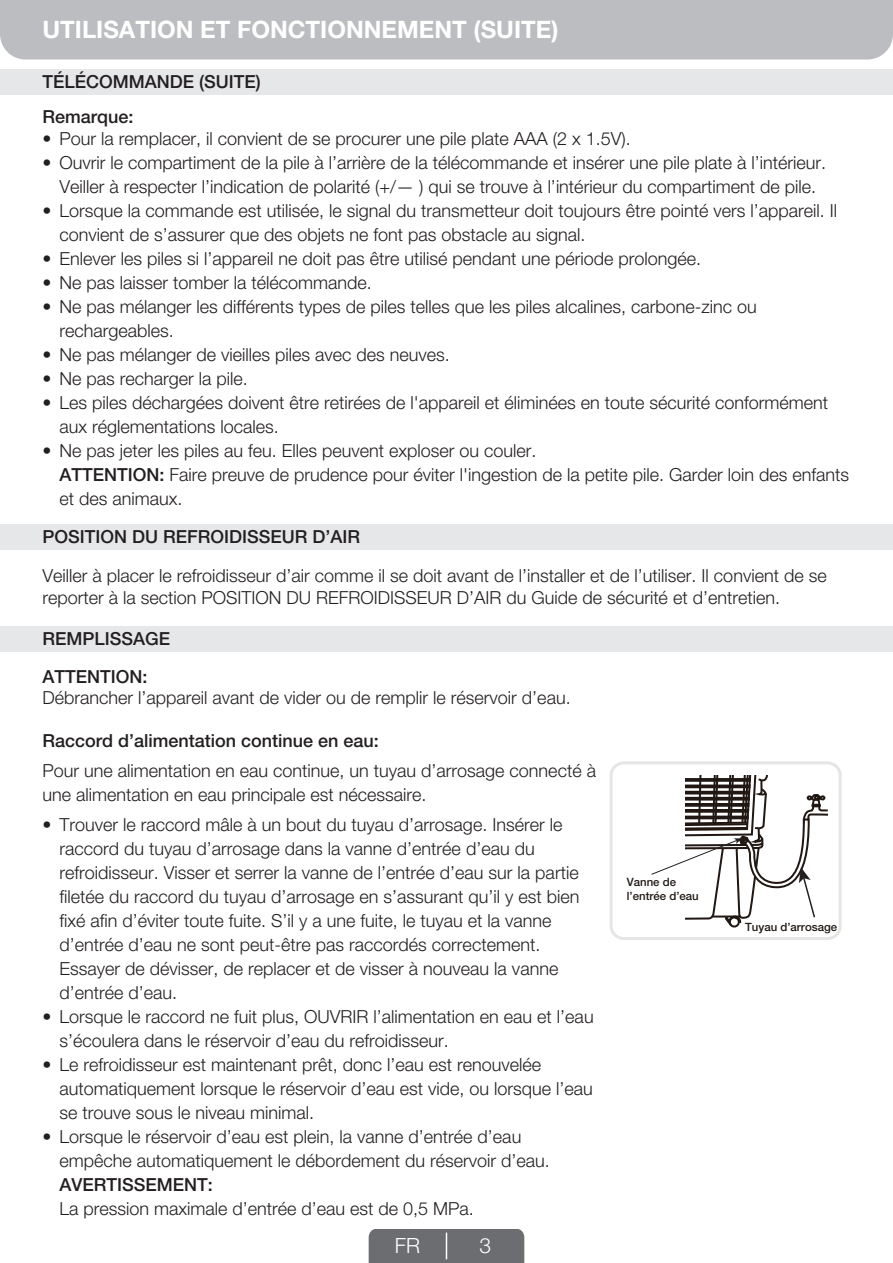
<style>
.page{position:relative;width:893px;height:1263px;background:#fff}
.page>*{position:absolute;margin:0;border:0;box-sizing:border-box;transform-origin:0 0}
.t1{font:700 24px "Helvetica Neue LT Std";color:#fff}
.t2{font:300 21px "Helvetica Neue LT Pro";color:#fff}
.t3{font:300 18px/24px "Helvetica Neue LT Pro";color:#231f20}
.t4{font:500 18px "Helvetica Neue LT Pro";color:#231f20}
.t5{font:500 11.4px/13.8px "Helvetica Neue LT Pro";color:#201814}
.s1{font-weight:500}
</style>
<div class="page">
<div style="left:0;top:0;width:893px;height:60px;background:#bcbdc0"></div>
<div style="left:0;top:626px;width:893px;height:26px;background:#e6e7e9"></div>
<div style="left:0;top:524px;width:893px;height:25px;background:#e6e7e9"></div>
<div style="left:0;top:69px;width:893px;height:25px;background:#e6e7e9"></div>
<div style="left:610px;top:761px;width:232px;height:179px;border:3px solid #e5e5e4;border-radius:13px"></div>
<svg style="left:651px;top:775px;width:178px;height:152px"></svg>
<div style="left:369px;top:1229px;width:155px;height:34px;background:#6c6d70"></div>
<h1 class="t1" style="left:43px;top:15px;width:517px">UTILISATION ET FONCTIONNEMENT (SUITE)</h1>
<p class="t4" style="left:42px;top:71px;width:220px">TÉLÉCOMMANDE (SUITE)</p>
<p class="t4" style="left:43px;top:106px;width:93px">Remarque:</p>
<p class="t3" style="left:42px;top:127px;width:590px">• Pour la remplacer, il convient de se procurer une pile plate AAA (2 x 1.5V).</p>
<p class="t3" style="left:42px;top:151px;width:785px;text-align:center">• Ouvrir le compartiment de la pile à l’arrière de la télécommande et insérer une pile plate à l’intérieur.<br>Veiller à respecter l’indication de polarité (+/— ) qui se trouve à l’intérieur du compartiment de pile.</p>
<p class="t3" style="left:59px;top:199px;width:779px;text-indent:-17px">• Lorsque la commande est utilisée, le signal du transmetteur doit toujours être pointé vers l’appareil. Il convient de s’assurer que des objets ne font pas obstacle au signal.</p>
<p class="t3" style="left:42px;top:247px;width:660px">• Enlever les piles si l’appareil ne doit pas être utilisé pendant une période prolongée.</p>
<p class="t3" style="left:42px;top:271px;width:331px">• Ne pas laisser tomber la télécommande.</p>
<p class="t3" style="left:59px;top:295px;width:699px;text-indent:-17px">• Ne pas mélanger les différents types de piles telles que les piles alcalines, carbone-zinc ou rechargeables.</p>
<p class="t3" style="left:42px;top:343px;width:409px">• Ne pas mélanger de vieilles piles avec des neuves.</p>
<p class="t3" style="left:42px;top:367px;width:207px">• Ne pas recharger la pile.</p>
<p class="t3" style="left:59px;top:391px;width:770px;text-indent:-17px">• Les piles déchargées doivent être retirées de l'appareil et éliminées en toute sécurité conformément aux réglementations locales.</p>
<p class="t3" style="left:59px;top:439px;width:791px;text-indent:-17px">• Ne pas jeter les piles au feu. Elles peuvent exploser ou couler.<br><span class="s1">ATTENTION:</span> Faire preuve de prudence pour éviter l'ingestion de la petite pile. Garder loin des enfants et des animaux.</p>
<p class="t4" style="left:42px;top:526px;width:319px">POSITION DU REFROIDISSEUR D’AIR</p>
<p class="t3" style="left:42px;top:565px;width:786px;line-height:21.6px">Veiller à placer le refroidisseur d’air comme il se doit avant de l’installer et de l’utiliser. Il convient de se reporter à la section POSITION DU REFROIDISSEUR D’AIR du Guide de sécurité et d’entretien.</p>
<p class="t4" style="left:42px;top:628px;width:129px">REMPLISSAGE</p>
<p class="t4" style="left:42px;top:665px;width:107px">ATTENTION:</p>
<p class="t3" style="left:42px;top:685px;width:530px">Débrancher l’appareil avant de vider ou de remplir le réservoir d’eau.</p>
<p class="t4" style="left:42px;top:730px;width:338px">Raccord d’alimentation continue en eau:</p>
<p class="t3" style="left:42px;top:758px;width:555px">Pour une alimentation en eau continue, un tuyau d’arrosage connecté à une alimentation en eau principale est nécessaire.</p>
<p class="t3" style="left:59px;top:812px;width:522px;text-indent:-17px">• Trouver le raccord mâle à un bout du tuyau d’arrosage. Insérer le raccord du tuyau d’arrosage dans la vanne d’entrée d’eau du refroidisseur. Visser et serrer la vanne de l’entrée d’eau sur la partie filetée du raccord du tuyau d’arrosage en s’assurant qu’il y est bien fixé afin d’éviter toute fuite. S’il y a une fuite, le tuyau et la vanne d’entrée d’eau ne sont peut-être pas raccordés correctement.<br>Essayer de dévisser, de replacer et de visser à nouveau la vanne d’entrée d’eau.</p>
<p class="t3" style="left:59px;top:1004px;width:536px;text-indent:-17px">• Lorsque le raccord ne fuit plus, OUVRIR l’alimentation en eau et l’eau s’écoulera dans le réservoir d’eau du refroidisseur.</p>
<p class="t3" style="left:59px;top:1052px;width:535px;text-indent:-17px">• Le refroidisseur est maintenant prêt, donc l’eau est renouvelée automatiquement lorsque le réservoir d’eau est vide, ou lorsque l’eau se trouve sous le niveau minimal.</p>
<p class="t3" style="left:59px;top:1124px;width:492px;text-indent:-17px">• Lorsque le réservoir d’eau est plein, la vanne d’entrée d’eau empêche automatiquement le débordement du réservoir d’eau.</p>
<p class="t4" style="left:59px;top:1173px;width:155px">AVERTISSEMENT:</p>
<p class="t3" style="left:59px;top:1196px;width:416px">La pression maximale d’entrée d’eau est de 0,5 MPa.</p>
<p class="t2" style="left:395px;top:1232px;width:27px">FR</p>
<p class="t2" style="left:480px;top:1232px;width:13px">3</p>
<p class="t5" style="left:627px;top:875px;width:73px">Vanne de l’entrée d’eau</p>
<p class="t5" style="left:745px;top:919px;width:94px">Tuyau d’arrosage</p>
</div>
